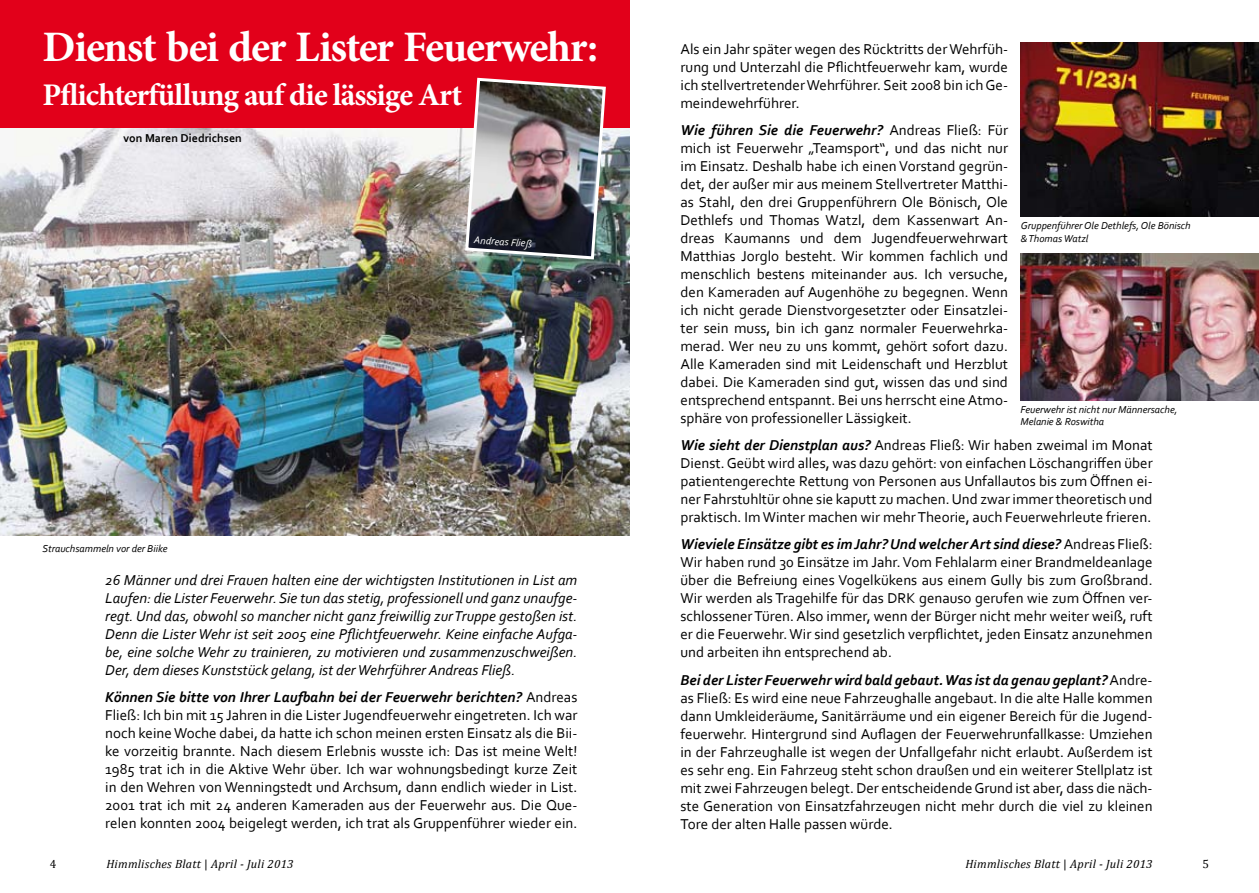
<style>
.page{position:relative;width:1259px;height:893px;background:#fff}
.page>*{position:absolute;margin:0;border:0;box-sizing:border-box;transform-origin:0 0}
.t1{font:700 43.5px "Minion Pro";letter-spacing:-.03em;color:#fff}
.t2{font:700 31.5px "Minion Pro";letter-spacing:-.03em;color:#fff}
.t3{font:15px/18px "Corbel";color:#000;text-align:justify}
.t4{font:italic 15px/18px "Corbel";color:#000;text-align:justify}
.t5{font:italic 12px "Cambria";letter-spacing:.02em;color:#000}
.t6{font:700 12px "Corbel";color:#000}
.t7{font:12px "Cambria";color:#000}
.t8{font:italic 10.5px/12px "Corbel";color:#000}
.t9{font:italic 10.5px "Corbel";color:#fff}
.s1{font-weight:700;font-style:italic}
.s2{font-style:normal}
</style>
<div class="page">
<img style="left:0;top:128px;width:629px;height:408px">
<div style="left:0;top:0;width:629px;height:128px;background:#e2001a"></div>
<img style="left:1020px;top:43px;width:239px;height:174px">
<img style="left:1020px;top:253px;width:239px;height:148px">
<img style="left:463px;top:77px;width:144px;height:184px">
<h1 class="t1" style="left:43px;top:17px;width:557px">Dienst bei der Lister Feuerwehr:</h1>
<h2 class="t2" style="left:43px;top:73px;width:421px">Pflichterfüllung auf die lässige Art</h2>
<p class="t3" style="left:680px;top:39px;width:329px">Als ein Jahr später wegen des Rücktritts der Wehrfüh&shy;rung und Unterzahl die Pflichtfeuerwehr kam, wurde ich stellvertretender Wehrführer. Seit 2008 bin ich Ge&shy;meindewehrführer.</p>
<p class="t3" style="left:680px;top:120px;width:329px"><span class="s1">Wie führen Sie die Feuerwehr?</span> Andreas Fließ: Für mich ist Feuerwehr „Teamsport“, und das nicht nur im Einsatz. Deshalb habe ich einen Vorstand gegrün&shy;det, der außer mir aus meinem Stellvertreter Matthi&shy;as Stahl, den drei Gruppenführern Ole Bönisch, Ole Dethlefs und Thomas Watzl, dem Kassenwart An&shy;dreas Kaumanns und dem Jugendfeuerwehrwart Matthias Jorglo besteht. Wir kommen fachlich und menschlich bestens miteinander aus. Ich versuche, den Kameraden auf Augenhöhe zu begegnen. Wenn ich nicht gerade Dienstvorgesetzter oder Einsatzlei&shy;ter sein muss, bin ich ganz normaler Feuerwehrka&shy;merad. Wer neu zu uns kommt, gehört sofort dazu.<br>Alle Kameraden sind mit Leidenschaft und Herzblut dabei. Die Kameraden sind gut, wissen das und sind entsprechend entspannt. Bei uns herrscht eine Atmo&shy;sphäre von professioneller Lässigkeit.</p>
<p class="t3" style="left:680px;top:435px;width:474px"><span class="s1">Wie sieht der Dienstplan aus?</span> Andreas Fließ: Wir haben zweimal im Monat Dienst.Geübt wird alles, was dazu gehört: von einfachen Löschangriffen über patientengerechte Rettung von Personen aus Unfallautos bis zum Öffnen ei&shy;ner Fahrstuhltür ohne sie kaputt zu machen. Und zwar immer theoretisch und praktisch. Im Winter machen wir mehr Theorie, auch Feuerwehrleute frieren.</p>
<p class="t3" style="left:680px;top:534px;width:474px"><span class="s1">Wieviele Einsätze gibt es im Jahr? Und welcher Art sind diese?</span> Andreas Fließ:<br>Wir haben rund 30 Einsätze im Jahr. Vom Fehlalarm einer Brandmeldeanlage über die Befreiung eines Vogelkükens aus einem Gully bis zum Großbrand.<br>Wir werden als Tragehilfe für das DRK genauso gerufen wie zum Öffnen ver&shy;schlossener Türen. Also immer, wenn der Bürger nicht mehr weiter weiß, ruft er die Feuerwehr.Wir sind gesetzlich verpflichtet, jeden Einsatz anzunehmen und arbeiten ihn entsprechend ab.</p>
<p class="t3" style="left:680px;top:671px;width:473px"><span class="s1">Bei der Lister Feuerwehr wird bald gebaut. Was ist da genau geplant?</span> Andre&shy;as Fließ: Es wird eine neue Fahrzeughalle angebaut. In die alte Halle kommen dann Umkleideräume, Sanitärräume und ein eigener Bereich für die Jugend&shy;feuerwehr. Hintergrund sind Auflagen der Feuerwehrunfallkasse: Umziehen in der Fahrzeughalle ist wegen der Unfallgefahr nicht erlaubt. Außerdem ist es sehr eng. Ein Fahrzeug steht schon draußen und ein weiterer Stellplatz ist mit zwei Fahrzeugen belegt. Der entscheidende Grund ist aber, dass die näch&shy;ste Generation von Einsatzfahrzeugen nicht mehr durch die viel zu kleinen Tore der alten Halle passen würde.</p>
<p class="t6" style="left:123px;top:130px;width:120px">von Maren Diedrichsen</p>
<p class="t8" style="left:1020px;top:219px;width:171px">Gruppenführer Ole Dethlefs, Ole Bönisch</p>
<p class="t9" style="left:474px;top:233px;width:59px;rotate:4deg">Andreas Fließ</p>
<p class="t8" style="left:1020px;top:233px;width:69px">&amp; Thomas Watzl</p>
<p class="t8" style="left:1020px;top:403px;width:159px">Feuerwehr ist nicht nur Männersache,<br>Melanie &amp; Roswitha</p>
<p class="t8" style="left:43px;top:542px;width:126px">Strauchsammeln vor der Biike</p>
<p class="t4" style="left:105px;top:571px;width:473px">26 Männer und drei Frauen halten eine der wichtigsten Institutionen in List am Laufen: die Lister Feuerwehr. Sie tun das stetig, professionell und ganz unaufge&shy;regt. Und das, obwohl so mancher nicht ganz freiwillig zur Truppe gestoßen ist.<br>Denn die Lister Wehr ist seit 2005 eine Pflichtfeuerwehr. Keine einfache Aufga&shy;be, eine solche Wehr zu trainieren, zu motivieren und zusammenzuschweißen.<br>Der, dem dieses Kunststück gelang, ist der Wehrführer Andreas Fließ.</p>
<p class="t3" style="left:105px;top:688px;width:473px"><span class="s1">Können Sie bitte von Ihrer Laufbahn bei der Feuerwehr berichten?</span> Andreas Fließ: Ich bin mit 15 Jahren in die Lister Jugendfeuerwehr eingetreten. Ich war noch keine Woche dabei, da hatte ich schon meinen ersten Einsatz als die Bii&shy;ke vorzeitig brannte. Nach diesem Erlebnis wusste ich: Das ist meine Welt!<br>1985 trat ich in die Aktive Wehr über. Ich war wohnungsbedingt kurze Zeit in den Wehren von Wenningstedt und Archsum, dann endlich wieder in List.<br>2001 trat ich mit 24 anderen Kameraden aus der Feuerwehr aus. Die Que&shy;relen konnten 2004 beigelegt werden, ich trat als Gruppenführer wieder ein.</p>
<p class="t7" style="left:50px;top:857px;width:8px">4</p>
<p class="t5" style="left:106px;top:856px;width:189px">Himmlisches Blatt <span class="s2">|</span> April - Juli 2013</p>
<p class="t5" style="left:965px;top:856px;width:189px">Himmlisches Blatt <span class="s2">|</span> April - Juli 2013</p>
<p class="t7" style="left:1202px;top:857px;width:8px">5</p>
</div>
